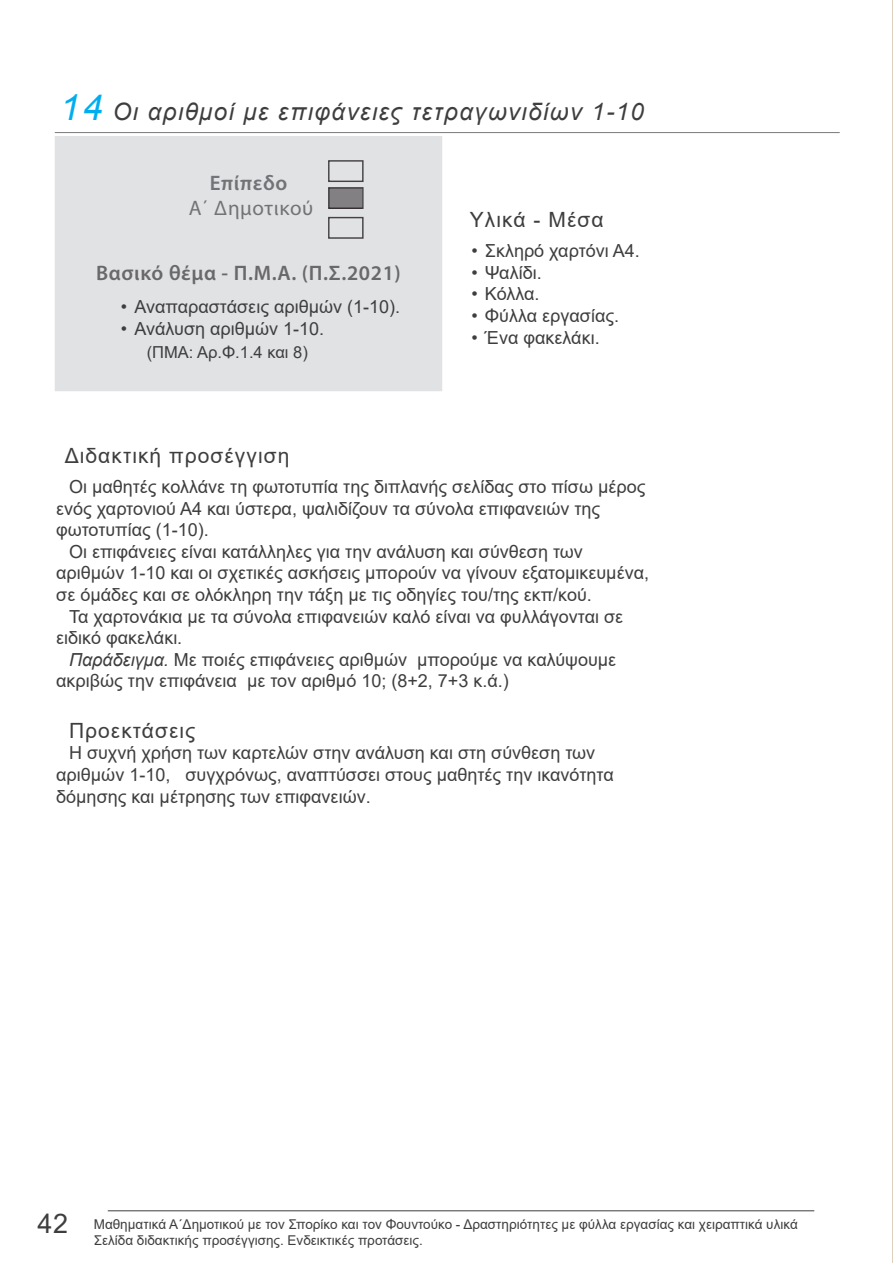
<style>
.page{position:relative;width:893px;height:1263px;background:#fff}
.page>*{position:absolute;margin:0;border:0;box-sizing:border-box;transform-origin:0 0}
.title_2{font:27px "Arial";color:#3e3e3f}
.title_1{font:italic 24px "Arial";letter-spacing:.06em;color:#3e3e3f}
.ylika{font:21px "Arial";letter-spacing:.05em;color:#3e3e3f}
.t1{font:600 21px "Myriad Pro";letter-spacing:.03em;color:#69696c}
.t2{font:21px "Myriad Pro";letter-spacing:.03em;color:#727376}
.teachers_text{font:21px "Arial";letter-spacing:.05em;color:#3e3e3f}
.t3{font:600 21px "Myriad Pro";letter-spacing:.03em;color:#727376}
.teachers_text-2{font:18px/21.6px "Arial";color:#3e3e3f}
.normal_11{font:16.5px "Arial";color:#3e3e3f}
.t4{font:13.5px/16.2px "Arial";color:#3e3e3f}
.s1{font-size:36px;color:#00aeef}
.s2{font-style:italic}
</style>
<div class="page">
<hr style="left:108px;top:1210px;width:706px;height:1px;background:#3e3e3f">
<hr style="left:55px;top:132px;width:785px;height:1px;background:#231f20">
<div style="left:56px;top:137px;width:385px;height:253px;background:#e1e2e4"></div>
<div style="left:55px;top:136px;width:387px;height:255px;border:2px solid #e1e2e4"></div>
<div style="left:328px;top:160px;width:36px;height:22px;border:1px solid #231f20"></div>
<div style="left:328px;top:187px;width:36px;height:22px;border:1px solid #231f20"></div>
<div style="left:328px;top:217px;width:36px;height:22px;border:1px solid #231f20"></div>
<hr style="left:892px;top:0;width:1px;height:1263px;background:#a48656">
<div style="left:330px;top:188px;width:32px;height:20px;background:#828082"></div>
<p class="title_1" style="left:60px;top:96px;width:585px"><span class="s1">14</span> Οι αριθμοί με επιφάνειες τετραγωνιδίων 1-10</p>
<p class="t3" style="left:210px;top:169px;width:79px">Επίπεδο</p>
<p class="t2" style="left:189px;top:195px;width:126px">Α΄ Δημοτικού</p>
<p class="t1" style="left:96px;top:259px;width:306px">Βασικό θέμα - Π.Μ.Α. (Π.Σ.2021)</p>
<p class="teachers_text-2" style="left:121px;top:296px;width:281px">• Αναπαραστάσεις αριθμών (1-10).</p>
<p class="teachers_text-2" style="left:121px;top:317px;width:205px">• Ανάλυση αριθμών 1-10.</p>
<p class="normal_11" style="left:147px;top:341px;width:163px">(ΠΜΑ: Αρ.Φ.1.4 και 8)</p>
<p class="ylika" style="left:470px;top:205px;width:135px">Υλικά - Μέσα</p>
<p class="teachers_text-2" style="left:471px;top:240px;width:170px">• Σκληρό χαρτόνι Α4.</p>
<p class="teachers_text-2" style="left:471px;top:262px;width:72px">• Ψαλίδι.</p>
<p class="teachers_text-2" style="left:471px;top:283px;width:70px">• Κόλλα.</p>
<p class="teachers_text-2" style="left:471px;top:305px;width:149px">• Φύλλα εργασίας.</p>
<p class="teachers_text-2" style="left:471px;top:326px;width:130px">• Ένα φακελάκι.</p>
<p class="ylika" style="left:65px;top:441px;width:226px">Διδακτική προσέγγιση</p>
<p class="teachers_text-2" style="left:56px;top:476px;width:591px;text-indent:13px">Οι μαθητές κολλάνε τη φωτοτυπία της διπλανής σελίδας στο πίσω μέρος ενός χαρτονιού Α4 και ύστερα, ψαλιδίζουν τα σύνολα επιφανειών της φωτοτυπίας (1-10).</p>
<p class="teachers_text-2" style="left:56px;top:540px;width:594px;text-indent:13px">Οι επιφάνειες είναι κατάλληλες για την ανάλυση και σύνθεση των αριθμών 1-10 και οι σχετικές ασκήσεις μπορούν να γίνουν εξατομικευμένα, σε όμάδες και σε ολόκληρη την τάξη με τις οδηγίες του/της εκπ/κού.</p>
<p class="teachers_text-2" style="left:56px;top:605px;width:569px;text-indent:13px">Τα χαρτονάκια με τα σύνολα επιφανειών καλό είναι να φυλλάγονται σε ειδικό φακελάκι.</p>
<p class="teachers_text-2" style="left:56px;top:648px;width:562px;text-indent:13px"><span class="s2">Παράδειγμα.</span> Με ποιές επιφάνειες αριθμών μπορούμε να καλύψουμε ακριβώς την επιφάνεια με τον αριθμό 10; (8+2, 7+3 κ.ά.)</p>
<p class="teachers_text" style="left:69px;top:716px;width:128px">Προεκτάσεις</p>
<p class="teachers_text-2" style="left:56px;top:742px;width:559px;text-indent:13px">Η συχνή χρήση των καρτελών στην ανάλυση και στη σύνθεση των αριθμών 1-10, συγχρόνως, αναπτύσσει στους μαθητές την ικανότητα δόμησης και μέτρησης των επιφανειών.</p>
<p class="title_2" style="left:37px;top:1205px;width:32px">42</p>
<p class="t4" style="left:94px;top:1216px;width:706px">Μαθηματικά Α΄Δημοτικού με τον Σπορίκο και τον Φουντούκο - Δραστηριότητες με φύλλα εργασίας και χειραπτικά υλικά<br>Σελίδα διδακτικής προσέγγισης. Ενδεικτικές προτάσεις.</p>
</div>
